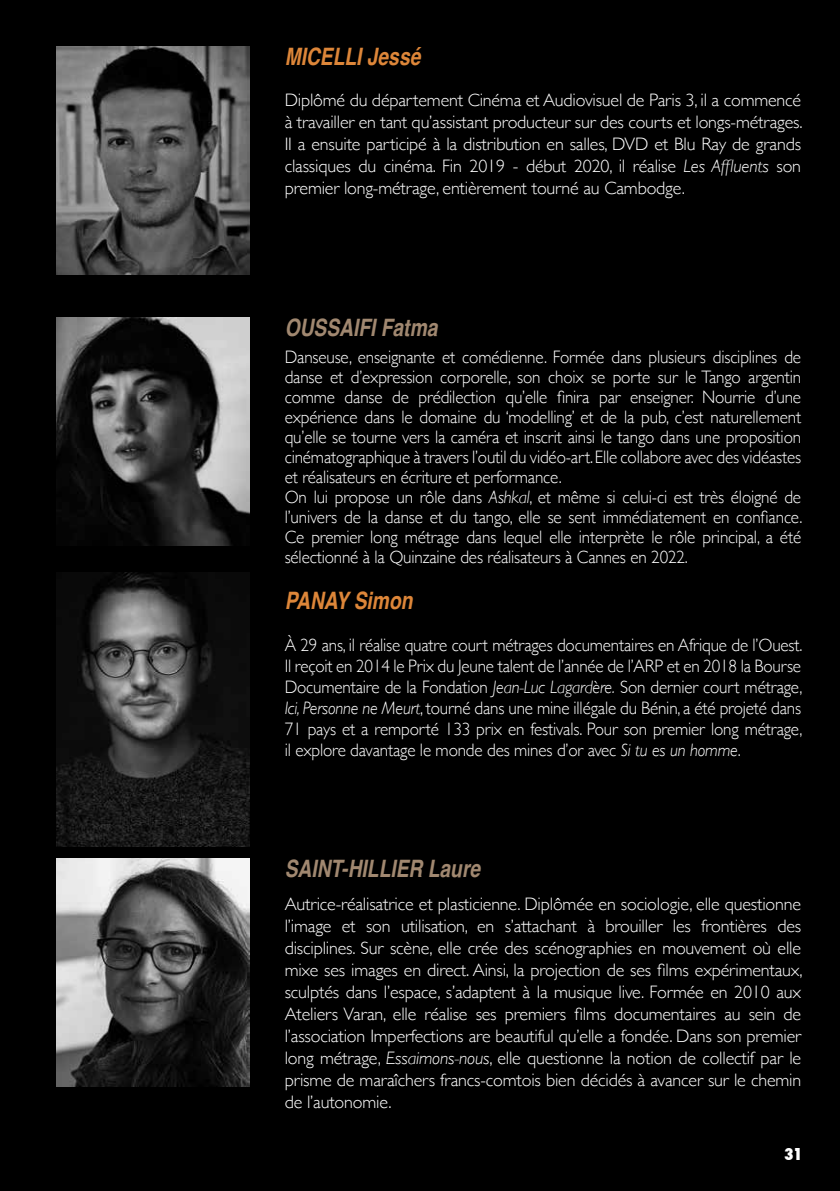
<style>
.page{position:relative;width:840px;height:1191px;background:#fff}
.page>*{position:absolute;margin:0;border:0;box-sizing:border-box;transform-origin:0 0}
.t1{font:italic 700 24px "Helvetica";color:#a18870;scale:.8 1}
.t2{font:italic 700 24px "Helvetica";color:#dd8639;scale:.8 1}
.t3{font:300 18px/20px "Gill Sans";letter-spacing:-.01em;color:#fff;scale:.95 1}
.t4{font:300 18px/22px "Gill Sans";letter-spacing:-.01em;color:#fff;text-align:justify}
.t5{font:800 condensed 16px "Futura";color:#fff}
.s1{font-style:italic}
</style>
<div class="page">
<div style="left:0;top:0;width:839px;height:1191px;background:#000"></div>
<img style="left:57px;top:858px;width:192px;height:228px">
<img style="left:57px;top:47px;width:192px;height:228px">
<img style="left:57px;top:318px;width:192px;height:228px">
<img style="left:57px;top:572px;width:192px;height:274px">
<h1 class="t2" style="left:284px;top:36px;width:171px">MICELLI Jessé</h1>
<p class="t4" style="left:284px;top:89px;width:519px">Diplômé du département Cinéma et Audiovisuel de Paris 3, il a commencé à travailler en tant qu’assistant producteur sur des courts et longs-métrages.<br>II a ensuite participé à la distribution en salles, DVD et Blu Ray de grands classiques du cinéma. Fin 2019 - début 2020, il réalise <span class="s1">Les Affluents</span> son premier long-métrage, entièrement tourné au Cambodge.</p>
<h1 class="t1" style="left:284px;top:307px;width:192px">OUSSAIFI Fatma</h1>
<p class="t3" style="left:284px;top:346px;width:546px">Danseuse, enseignante et comédienne. Formée dans plusieurs disciplines de danse et d’expression corporelle, son choix se porte sur le Tango argentin comme danse de prédilection qu’elle finira par enseigner. Nourrie d’une expérience dans le domaine du ‘modelling’ et de la pub, c’est naturellement qu’elle se tourne vers la caméra et inscrit ainsi le tango dans une proposition cinématographique à travers l’outil du vidéo-art. Elle collabore avec des vidéastes et réalisateurs en écriture et performance.<br>On lui propose un rôle dans <span class="s1">Ashkal</span>, et même si celui-ci est très éloigné de l’univers de la danse et du tango, elle se sent immédiatement en confiance.<br>Ce premier long métrage dans lequel elle interprète le rôle principal, a été sélectionné à la Quinzaine des réalisateurs à Cannes en 2022.</p>
<h1 class="t2" style="left:284px;top:580px;width:161px">PANAY Simon</h1>
<p class="t3" style="left:284px;top:633px;width:546px;line-height:21px;text-align:justify">À 29 ans, il réalise quatre court métrages documentaires en Afrique de l’Ouest.<br>Il reçoit en 2014 le Prix du Jeune talent de l’année de l’ARP et en 2018 la Bourse Documentaire de la Fondation <span class="s1">Jean-Luc Lagardère.</span> Son dernier court métrage, <span class="s1">Ici, Personne ne Meurt</span>, tourné dans une mine illégale du Bénin, a été projeté dans 71 pays et a remporté 133 prix en festivals. Pour son premier long métrage, il explore davantage le monde des mines d’or avec <span class="s1">Si tu es un homme</span>.</p>
<h1 class="t1" style="left:284px;top:848px;width:246px">SAINT-HILLIER Laure</h1>
<p class="t4" style="left:284px;top:892px;width:519px">Autrice-réalisatrice et plasticienne. Diplômée en sociologie, elle questionne l’image et son utilisation, en s’attachant à brouiller les frontières des disciplines. Sur scène, elle crée des scénographies en mouvement où elle mixe ses images en direct. Ainsi, la projection de ses films expérimentaux, sculptés dans l’espace, s’adaptent à la musique live. Formée en 2010 aux Ateliers Varan, elle réalise ses premiers films documentaires au sein de l’association Imperfections are beautiful qu’elle a fondée. Dans son premier long métrage, <span class="s1">Essaimons-nous</span>, elle questionne la notion de collectif par le prisme de maraîchers francs-comtois bien décidés à avancer sur le chemin de l’autonomie.</p>
<p class="t5" style="left:783px;top:1143px;width:20px">31</p>
</div>
